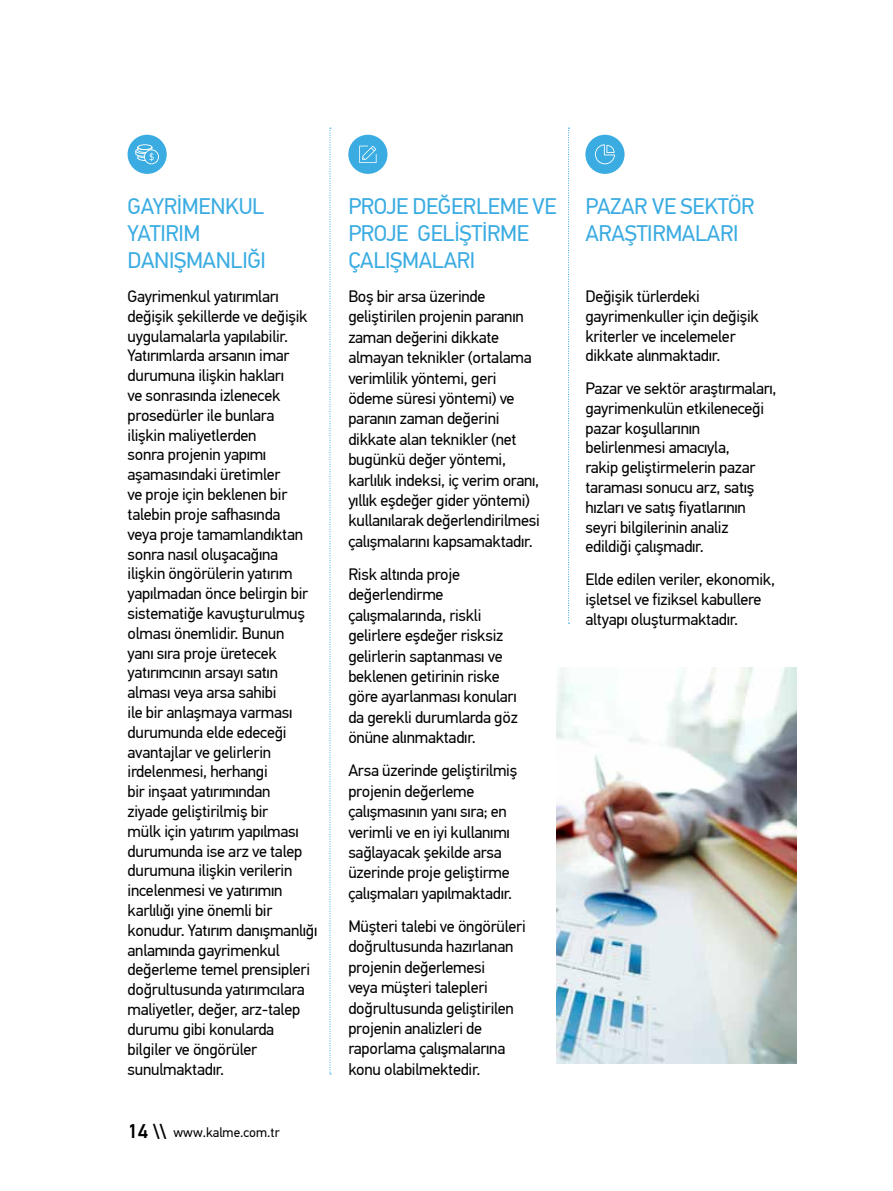
<style>
.page{position:relative;width:893px;height:1191px;background:#fff}
.page>*{position:absolute;margin:0;border:0;box-sizing:border-box;transform-origin:0 0}
.t1{font:22.5px/27px "PF Din Text Pro";letter-spacing:-.015em;color:#3bace2}
.t2{font:16.5px/19.8px "PF Din Text Pro";letter-spacing:-.015em;color:#000}
.t3{font:13.5px "PF Din Text Pro";color:#000}
.s1{font-weight:500;font-size:19.65px}
</style>
<div class="page">
<svg style="left:329px;top:128px;width:2px;height:946px"></svg>
<svg style="left:568px;top:128px;width:1px;height:496px"></svg>
<div style="left:128px;top:135px;width:39px;height:39px;background:#3bace2;border-radius:50%"></div>
<svg style="left:135px;top:144px;width:24px;height:20px"></svg>
<div style="left:348px;top:135px;width:39px;height:39px;background:#3bace2;border-radius:50%"></div>
<svg style="left:359px;top:146px;width:18px;height:17px"></svg>
<div style="left:585px;top:135px;width:40px;height:39px;background:#3bace2;border-radius:50%"></div>
<svg style="left:595px;top:144px;width:20px;height:20px"></svg>
<img style="left:557px;top:668px;width:239px;height:395px">
<h1 class="t1" style="left:128px;top:193px;width:140px">GAYRİMENKUL<br>YATIRIM<br>DANIŞMANLIĞI</h1>
<p class="t2" style="left:128px;top:286px;width:191px">Gayrimenkul yatırımları değişik şekillerde ve değişik uygulamalarla yapılabilir.<br>Yatırımlarda arsanın imar durumuna ilişkin hakları<br>ve sonrasında izlenecek prosedürler ile bunlara<br>ilişkin maliyetlerden<br>sonra projenin yapımı aşamasındaki üretimler<br>ve proje için beklenen bir talebin proje safhasında<br>veya proje tamamlandıktan sonra nasıl oluşacağına ilişkin öngörülerin yatırım yapılmadan önce belirgin bir sistematiğe kavuşturulmuş olması önemlidir. Bunun<br>yanı sıra proje üretecek yatırımcının arsayı satın alması veya arsa sahibi<br>ile bir anlaşmaya varması durumunda elde edeceği avantajlar ve gelirlerin irdelenmesi, herhangi<br>bir inşaat yatırımından<br>ziyade geliştirilmiş bir<br>mülk için yatırım yapılması durumunda ise arz ve talep durumuna ilişkin verilerin incelenmesi ve yatırımın karlılığı yine önemli bir konudur. Yatırım danışmanlığı anlamında gayrimenkul değerleme temel prensipleri doğrultusunda yatırımcılara maliyetler, değer, arz-talep durumu gibi konularda bilgiler ve öngörüler sunulmaktadır.</p>
<p class="t3" style="left:128px;top:1124px;width:154px"><span class="s1">14 \\</span> www.kalme.com.tr</p>
<h1 class="t1" style="left:348px;top:193px;width:210px">PROJE DEĞERLEME VE<br>PROJE GELİŞTİRME<br>ÇALIŞMALARI</h1>
<p class="t2" style="left:348px;top:286px;width:193px;line-height:20.4px">Boş bir arsa üzerinde geliştirilen projenin paranın zaman değerini dikkate almayan teknikler (ortalama verimlilik yöntemi, geri ödeme süresi yöntemi) ve paranın zaman değerini dikkate alan teknikler (net bugünkü değer yöntemi, karlılık indeksi, iç verim oranı, yıllık eşdeğer gider yöntemi) kullanılarak değerlendirilmesi çalışmalarını kapsamaktadır.</p>
<p class="t2" style="left:348px;top:564px;width:171px;line-height:20.4px">Risk altında proje değerlendirme çalışmalarında, riskli gelirlere eşdeğer risksiz gelirlerin saptanması ve beklenen getirinin riske göre ayarlanması konuları da gerekli durumlarda göz önüne alınmaktadır.</p>
<p class="t2" style="left:348px;top:760px;width:170px;line-height:20.4px">Arsa üzerinde geliştirilmiş projenin değerleme çalışmasının yanı sıra; en verimli ve en iyi kullanımı sağlayacak şekilde arsa üzerinde proje geliştirme çalışmaları yapılmaktadır.</p>
<p class="t2" style="left:348px;top:916px;width:179px;line-height:20.4px">Müşteri talebi ve öngörüleri doğrultusunda hazırlanan projenin değerlemesi<br>veya müşteri talepleri doğrultusunda geliştirilen projenin analizleri de raporlama çalışmalarına konu olabilmektedir.</p>
<h1 class="t1" style="left:585px;top:193px;width:171px">PAZAR VE SEKTÖR<br>ARAŞTIRMALARI</h1>
<p class="t2" style="left:585px;top:286px;width:175px">Değişik türlerdeki gayrimenkuller için değişik kriterler ve incelemeler dikkate alınmaktadır.</p>
<p class="t2" style="left:585px;top:378px;width:193px">Pazar ve sektör araştırmaları, gayrimenkulün etkileneceği pazar koşullarının belirlenmesi amacıyla,<br>rakip geliştirmelerin pazar taraması sonucu arz, satış hızları ve satış fiyatlarının seyri bilgilerinin analiz edildiği çalışmadır.</p>
<p class="t2" style="left:585px;top:569px;width:191px">Elde edilen veriler, ekonomik, işletsel ve fiziksel kabullere altyapı oluşturmaktadır.</p>
</div>
